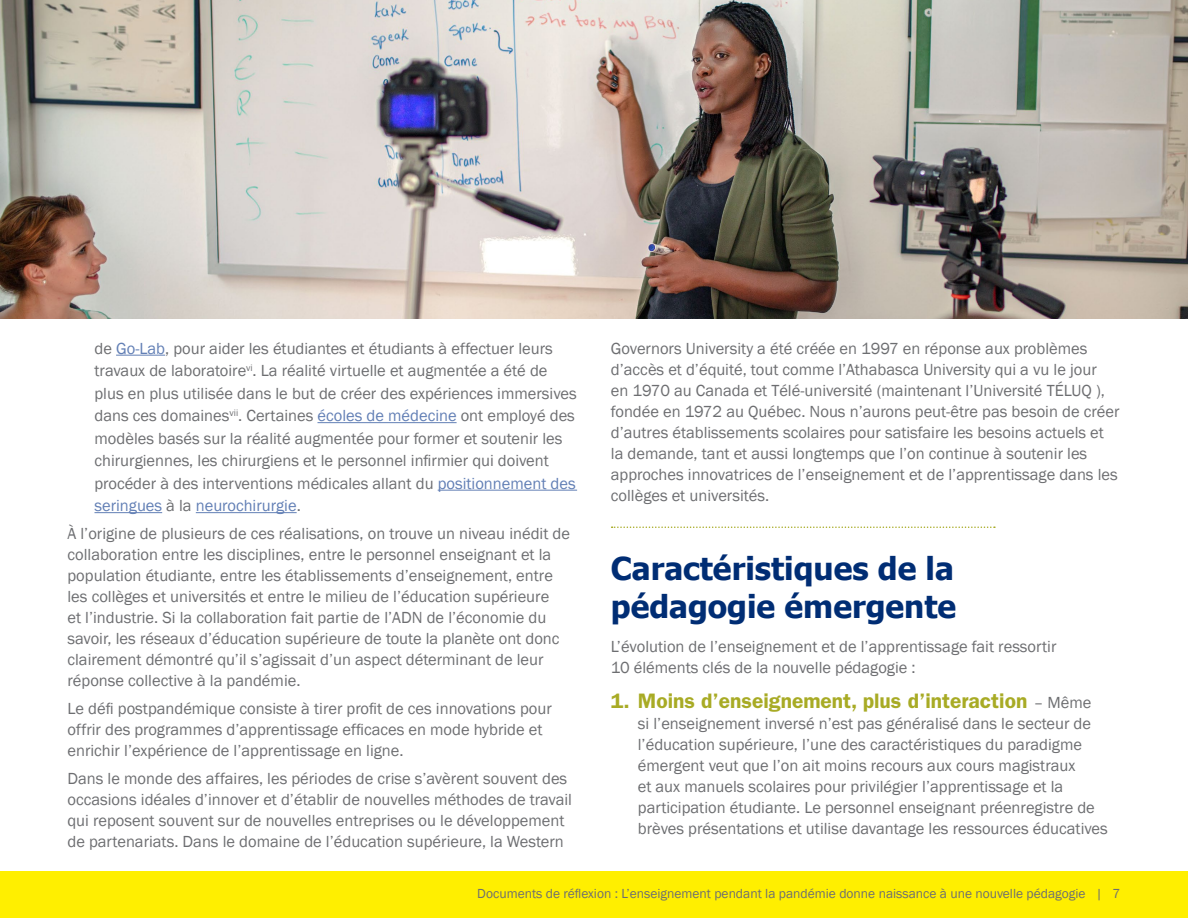
<style>
.page{position:relative;width:1188px;height:918px;background:#fff}
.page>*{position:absolute;margin:0;border:0;box-sizing:border-box;transform-origin:0 0}
.t1{font:700 31.5px/37.8px "Tahoma";color:#002d74}
.t2{font:600 21px "ITC Franklin Gothic Std";color:#a8ab25}
.t3{font:16.5px/21px "Franklin Gothic";color:#6d6e71}
.t4{font:13.5px "Franklin Gothic";color:#6d6e71}
.s1{color:#627fb5}
.s2{font-family:"Franklin Gothic";font-weight:400;font-size:16.5px;color:#6d6e71}
</style>
<div class="page">
<div style="left:0;top:872px;width:1188px;height:46px;background:#ffef00"></div>
<hr style="left:116px;top:355px;width:49px;height:1px;background:#627fb5">
<hr style="left:317px;top:422px;width:140px;height:1px;background:#627fb5">
<hr style="left:438px;top:490px;width:139px;height:1px;background:#627fb5">
<hr style="left:94px;top:512px;width:68px;height:1px;background:#627fb5">
<hr style="left:196px;top:512px;width:101px;height:1px;background:#627fb5">
<svg style="left:612px;top:526px;width:383px;height:2px"></svg>
<img style="left:0;top:0;width:1188px;height:319px">
<p class="t3" style="left:94px;top:338px;width:484px;line-height:22.5px">de <span class="s1">Go-Lab</span>, pour aider les étudiantes et étudiants à effectuer leurs travaux de laboratoire<sup>vi</sup>. La réalité virtuelle et augmentée a été de plus en plus utilisée dans le but de créer des expériences immersives dans ces domaines<sup>vii</sup>. Certaines <span class="s1">écoles de médecine</span> ont employé des modèles basés sur la réalité augmentée pour former et soutenir les chirurgiennes, les chirurgiens et le personnel infirmier qui doivent procéder à des interventions médicales allant du <span class="s1">positionnement des seringues</span> à la <span class="s1">neurochirurgie</span>.</p>
<p class="t3" style="left:68px;top:524px;width:504px">À l’origine de plusieurs de ces réalisations, on trouve un niveau inédit de collaboration entre les disciplines, entre le personnel enseignant et la population étudiante, entre les établissements d’enseignement, entre les collèges et universités et entre le milieu de l’éducation supérieure<br>et l’industrie. Si la collaboration fait partie de l’ADN de l’économie du savoir, les réseaux d’éducation supérieure de toute la planète ont donc clairement démontré qu’il s’agissait d’un aspect déterminant de leur réponse collective à la pandémie.</p>
<p class="t3" style="left:68px;top:698px;width:486px">Le défi postpandémique consiste à tirer profit de ces innovations pour offrir des programmes d’apprentissage efficaces en mode hybride et enrichir l’expérience de l’apprentissage en ligne.</p>
<p class="t3" style="left:68px;top:768px;width:506px">Dans le monde des affaires, les périodes de crise s’avèrent souvent des occasions idéales d’innover et d’établir de nouvelles méthodes de travail qui reposent souvent sur de nouvelles entreprises ou le développement de partenariats. Dans le domaine de l’éducation supérieure, la Western</p>
<p class="t3" style="left:611px;top:338px;width:510px">Governors University a été créée en 1997 en réponse aux problèmes d’accès et d’équité, tout comme l’Athabasca University qui a vu le jour<br>en 1970 au Canada et Télé-université (maintenant l’Université TÉLUQ ), fondée en 1972 au Québec. Nous n’aurons peut-être pas besoin de créer d’autres établissements scolaires pour satisfaire les besoins actuels et la demande, tant et aussi longtemps que l’on continue à soutenir les approches innovatrices de l’enseignement et de l’apprentissage dans les collèges et universités.</p>
<h1 class="t1" style="left:611px;top:548px;width:347px">Caractéristiques de la pédagogie émergente</h1>
<p class="t3" style="left:611px;top:637px;width:447px">L’évolution de l’enseignement et de l’apprentissage fait ressortir<br>10 éléments clés de la nouvelle pédagogie :</p>
<p class="t2" style="left:611px;top:688px;width:482px">1. Moins d’enseignement, plus d’interaction <span class="s2">– Même</span></p>
<p class="t3" style="left:638px;top:713px;width:472px">si l’enseignement inversé n’est pas généralisé dans le secteur de l’éducation supérieure, l’une des caractéristiques du paradigme émergent veut que l’on ait moins recours aux cours magistraux<br>et aux manuels scolaires pour privilégier l’apprentissage et la participation étudiante. Le personnel enseignant préenregistre de brèves présentations et utilise davantage les ressources éducatives</p>
<p class="t4" style="left:477px;top:885px;width:645px">Documents de réflexion : L’enseignement pendant la pandémie donne naissance à une nouvelle pédagogie | 7</p>
</div>
